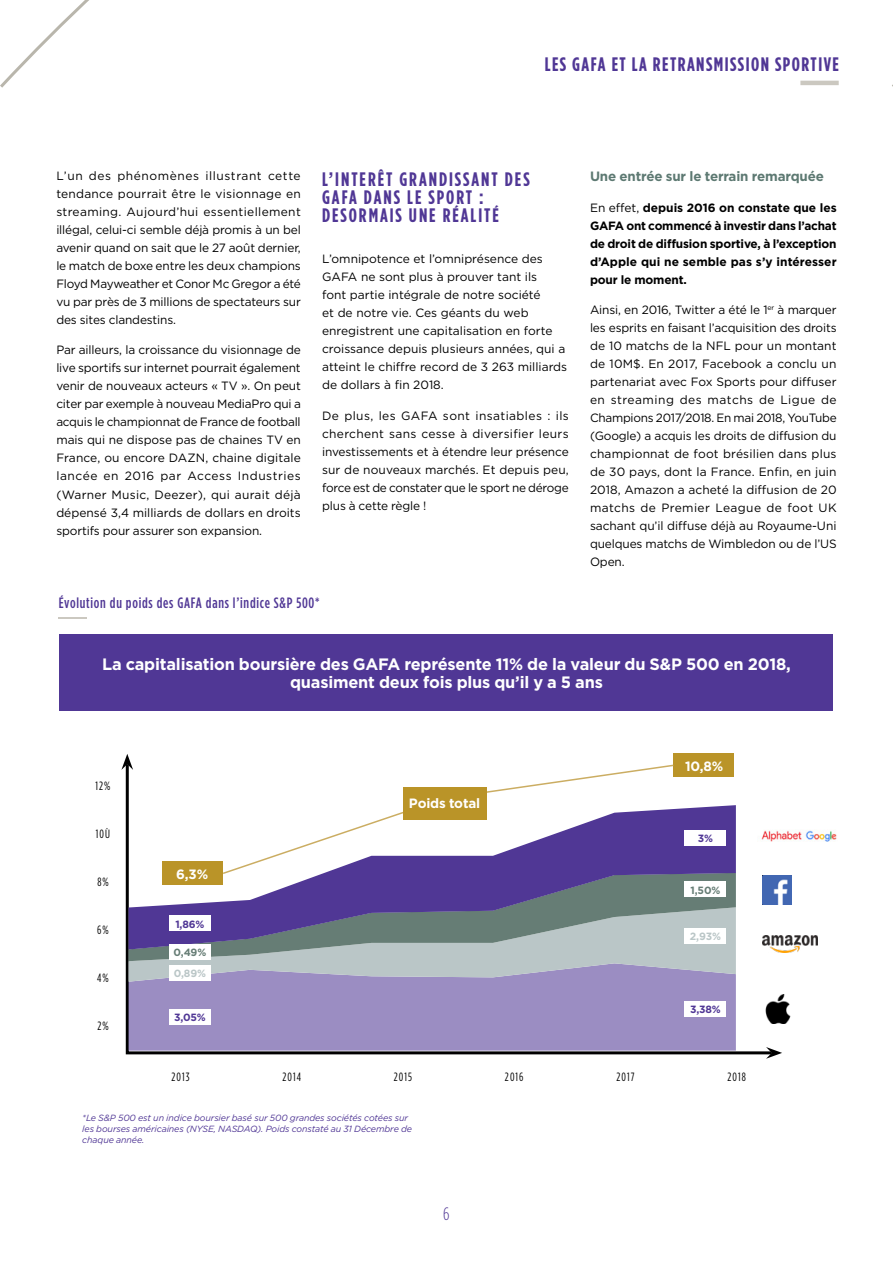
<style>
.page{position:relative;width:893px;height:1263px;background:#fff}
.page>*{position:absolute;margin:0;border:0;box-sizing:border-box;transform-origin:0 0}
.t1{font:700 19.5px/18px "Gotham Condensed";letter-spacing:.1em;color:#503795}
.t2{font:700 19.5px "Gotham Condensed";letter-spacing:.075em;color:#503795}
.t3{font:300 18px "Gotham Condensed";color:#503795}
.t4{font:700 16.5px/18px "Gotham";letter-spacing:-.01em;color:#fff;text-align:center}
.t5{font:500 15px "Gotham Condensed";letter-spacing:.05em;color:#503795}
.t6{font:700 13.5px "Gotham";letter-spacing:-.01em;color:#5d7972}
.t7{font:700 13.5px "Gotham";letter-spacing:-.01em;color:#fff}
.t8{font:12px/18px "Gotham";letter-spacing:-.005em;color:#000;text-align:justify}
.t9{font:700 12px/18px "Gotham";color:#000;text-align:justify}
.t10{font:12px "Gotham Condensed";letter-spacing:.09em;color:#000}
.t11{font:700 10.5px "Gotham";color:#503795}
.t12{font:700 10.5px "Gotham";color:#667d75}
.t13{font:700 10.5px "Gotham";color:#bac6c7}
.t14{font:italic 9px/10.8px "Gotham";letter-spacing:-.01em;color:#503795}
.s1{font-weight:400}
</style>
<div class="page">
<svg style="left:0;top:0;width:89px;height:88px"></svg>
<hr style="left:800px;top:81px;width:39px;height:4px;background:#cbc8c0">
<hr style="left:59px;top:617px;width:28px;height:2px;background:#cbc8c0">
<div style="left:60px;top:634px;width:773px;height:77px;background:#503795"></div>
<svg style="left:125px;top:770px;width:650px;height:285px"></svg>
<svg style="left:121px;top:754px;width:12px;height:16px"></svg>
<svg style="left:766px;top:1047px;width:16px;height:12px"></svg>
<div style="left:673px;top:754px;width:61px;height:23px;background:#ba9428"></div>
<svg style="left:221px;top:764px;width:454px;height:41px"></svg>
<div style="left:403px;top:787px;width:83px;height:32px;background:#ba9428"></div>
<div style="left:129px;top:982px;width:607px;height:68px;background:#9b8dc2"></div>
<svg style="left:129px;top:961px;width:607px;height:21px;background:#adaec5"></svg>
<svg style="left:129px;top:949px;width:607px;height:12px;background:#afbdbd"></svg>
<svg style="left:129px;top:805px;width:607px;height:144px"></svg>
<div style="left:685px;top:830px;width:41px;height:16px;background:#fff"></div>
<div style="left:169px;top:915px;width:42px;height:16px;background:#fff"></div>
<div style="left:685px;top:881px;width:41px;height:16px;background:#fff"></div>
<div style="left:169px;top:944px;width:42px;height:15px;background:#fff"></div>
<div style="left:685px;top:928px;width:41px;height:16px;background:#fff"></div>
<div style="left:169px;top:965px;width:42px;height:15px;background:#fff"></div>
<div style="left:685px;top:1001px;width:41px;height:16px;background:#fff"></div>
<div style="left:169px;top:1009px;width:42px;height:16px;background:#fff"></div>
<img style="left:763px;top:995px;width:28px;height:29px">
<img style="left:763px;top:875px;width:29px;height:29px">
<img style="left:763px;top:936px;width:54px;height:16px">
<img style="left:758px;top:824px;width:79px;height:27px">
<h1 class="t2" style="left:545px;top:53px;width:296px">LES GAFA ET LA RETRANSMISSION SPORTIVE</h1>
<p class="t8" style="left:56px;top:166px;width:246px">L’un des phénomènes illustrant cette tendance pourrait être le visionnage en streaming. Aujourd’hui essentiellement illégal, celui-ci semble déjà promis à un bel avenir quand on sait que le 27 août dernier, le match de boxe entre les deux champions Floyd Mayweather et Conor Mc Gregor a été vu par près de 3 millions de spectateurs sur des sites clandestins.</p>
<p class="t8" style="left:56px;top:341px;width:246px">Par ailleurs, la croissance du visionnage de live sportifs sur internet pourrait également venir de nouveaux acteurs « TV ». On peut citer par exemple à nouveau MediaPro qui a acquis le championnat de France de football mais qui ne dispose pas de chaines TV en France, ou encore DAZN, chaine digitale lancée en 2016 par Access Industries (Warner Music, Deezer), qui aurait déjà dépensé 3,4 milliards de dollars en droits sportifs pour assurer son expansion.</p>
<h1 class="t1" style="left:322px;top:170px;width:209px">L’INTERÊT GRANDISSANT DES<br>GAFA DANS LE SPORT :<br>DESORMAIS UNE RÉALITÉ</h1>
<p class="t8" style="left:322px;top:250px;width:247px;text-align:left">L’omnipotence et l’omniprésence des GAFA ne sont plus à prouver tant ils<br>font partie intégrale de notre société<br>et de notre vie. Ces géants du web enregistrent une capitalisation en forte croissance depuis plusieurs années, qui a atteint le chiffre record de 3 263 milliards de dollars à fin 2018.</p>
<p class="t8" style="left:322px;top:406px;width:248px">De plus, les GAFA sont insatiables : ils cherchent sans cesse à diversifier leurs investissements et à étendre leur présence sur de nouveaux marchés. Et depuis peu, force est de constater que le sport ne déroge plus à cette règle !</p>
<p class="t6" style="left:590px;top:167px;width:235px">Une entrée sur le terrain remarquée</p>
<p class="t9" style="left:590px;top:198px;width:248px"><span class="s1">En effet,</span> depuis 2016 on constate que les GAFA ont commencé à investir dans l’achat de droit de diffusion sportive, à l’exception d’Apple qui ne semble pas s’y intéresser pour le moment.</p>
<p class="t8" style="left:590px;top:301px;width:248px">Ainsi, en 2016, Twitter a été le 1<sup>er</sup> à marquer les esprits en faisant l’acquisition des droits de 10 matchs de la NFL pour un montant de 10M$. En 2017, Facebook a conclu un partenariat avec Fox Sports pour diffuser en streaming des matchs de Ligue de Champions 2017/2018. En mai 2018, YouTube (Google) a acquis les droits de diffusion du championnat de foot brésilien dans plus de 30 pays, dont la France. Enfin, en juin 2018, Amazon a acheté la diffusion de 20 matchs de Premier League de foot UK sachant qu’il diffuse déjà au Royaume-Uni quelques matchs de Wimbledon ou de l’US Open.</p>
<p class="t5" style="left:59px;top:594px;width:262px">Évolution du poids des GAFA dans l’indice S&amp;P 500*</p>
<h3 class="t4" style="left:102px;top:655px;width:690px">La capitalisation boursière des GAFA représente 11% de la valeur du S&amp;P 500 en 2018, quasiment deux fois plus qu’il y a 5 ans</h3>
<p class="t10" style="left:96px;top:779px;width:16px">12%</p>
<p class="t10" style="left:96px;top:827px;width:16px">10Ù</p>
<p class="t10" style="left:97px;top:875px;width:13px">8%</p>
<p class="t10" style="left:97px;top:923px;width:13px">6%</p>
<p class="t10" style="left:97px;top:971px;width:13px">4%</p>
<p class="t10" style="left:97px;top:1018px;width:13px">2%</p>
<p class="t7" style="left:176px;top:865px;width:33px">6,3%</p>
<p class="t11" style="left:175px;top:917px;width:31px">1,86%</p>
<p class="t12" style="left:174px;top:945px;width:34px">0,49%</p>
<p class="t13" style="left:174px;top:966px;width:34px">0,89%</p>
<p class="t11" style="left:174px;top:1010px;width:33px">3,05%</p>
<p class="t10" style="left:172px;top:1070px;width:20px">2013</p>
<p class="t7" style="left:409px;top:795px;width:73px">Poids total</p>
<p class="t7" style="left:685px;top:757px;width:40px">10,8%</p>
<p class="t11" style="left:698px;top:831px;width:17px">3%</p>
<p class="t12" style="left:690px;top:883px;width:31px">1,50%</p>
<p class="t13" style="left:690px;top:929px;width:33px">2,93%</p>
<p class="t11" style="left:690px;top:1002px;width:32px">3,38%</p>
<p class="t10" style="left:283px;top:1070px;width:20px">2014</p>
<p class="t10" style="left:394px;top:1070px;width:20px">2015</p>
<p class="t10" style="left:505px;top:1070px;width:20px">2016</p>
<p class="t10" style="left:616px;top:1070px;width:19px">2017</p>
<p class="t10" style="left:727px;top:1070px;width:20px">2018</p>
<p class="t14" style="left:82px;top:1112px;width:331px">*Le S&amp;P 500 est un indice boursier basé sur 500 grandes sociétés cotées sur les bourses américaines (NYSE, NASDAQ). Poids constaté au 31 Décembre de chaque année.</p>
<h2 class="t3" style="left:443px;top:1205px;width:8px">6</h2>
</div>
